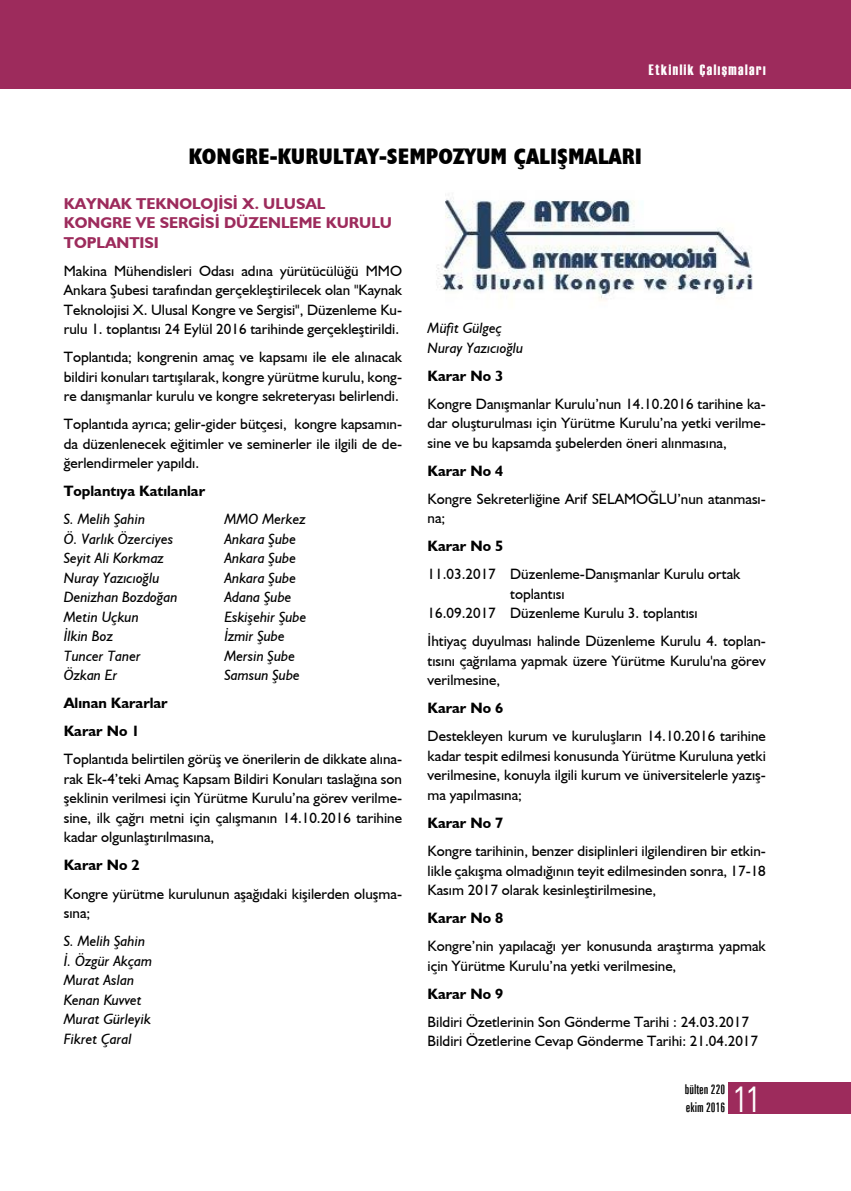
<style>
.page{position:relative;width:851px;height:1191px;background:#fff}
.page>*{position:absolute;margin:0;border:0;box-sizing:border-box;transform-origin:0 0}
.t1{font:300 condensed 36.15px "Zurich BT";color:#fff}
.t2{font:700 condensed 22.5px "Humanist 521 BT Xtra";color:#000}
.t3{font:700 15.75px/19.5px "Humanist 521 BT";color:#9d2b5c}
.t4{font:15px/19.5px "Humanist 521 BT";color:#000;text-align:justify}
.t5{font:italic 15px/19.5px "Humanist 521 BT";color:#000}
.t6{font:700 15px/28px "Humanist 521 BT";color:#000}
.t7{font:15px "Haettenschweiler";letter-spacing:.1em;color:#fff}
.t8{font:extra-condensed 13.5px/18px "Zurich BT";color:#000}
</style>
<div class="page">
<div style="left:728px;top:1082px;width:122px;height:32px;background:#9d2b5c"></div>
<div style="left:0;top:0;width:850px;height:89px;background:#9d2b5c"></div>
<img style="left:436px;top:198px;width:317px;height:103px">
<p class="t7" style="left:648px;top:60px;width:118px">Etkinlik Çalışmaları</p>
<h2 class="t2" style="left:188px;top:142px;width:454px">KONGRE-KURULTAY-SEMPOZYUM ÇALIŞMALARI</h2>
<p class="t3" style="left:64px;top:193px;width:330px">KAYNAK TEKNOLOJİSİ X. ULUSAL<br>KONGRE VE SERGİSİ DÜZENLEME KURULU<br>TOPLANTISI</p>
<p class="t4" style="left:64px;top:260px;width:340px">Makina Mühendisleri Odası adına yürütücülüğü MMO Ankara Şubesi tarafından gerçekleştirilecek olan "Kaynak Teknolojisi X. Ulusal Kongre ve Sergisi", Düzenleme Ku&shy;rulu 1. toplantısı 24 Eylül 2016 tarihinde gerçekleştirildi.</p>
<p class="t4" style="left:64px;top:347px;width:340px">Toplantıda; kongrenin amaç ve kapsamı ile ele alınacak bildiri konuları tartışılarak, kongre yürütme kurulu, kong&shy;re danışmanlar kurulu ve kongre sekreteryası belirlendi.</p>
<p class="t4" style="left:64px;top:414px;width:340px">Toplantıda ayrıca; gelir-gider bütçesi, kongre kapsamın&shy;da düzenlenecek eğitimler ve seminerler ile ilgili de de&shy;ğerlendirmeler yapıldı.</p>
<p class="t6" style="left:64px;top:477px;width:143px">Toplantıya Katılanlar</p>
<p class="t5" style="left:64px;top:509px;width:83px">S. Melih Şahin</p>
<p class="t5" style="left:224px;top:509px;width:83px">MMO Merkez</p>
<p class="t5" style="left:64px;top:529px;width:111px">Ö. Varlık Özerciyes</p>
<p class="t5" style="left:224px;top:529px;width:73px">Ankara Şube</p>
<p class="t5" style="left:64px;top:548px;width:102px">Seyit Ali Korkmaz</p>
<p class="t5" style="left:224px;top:548px;width:73px">Ankara Şube</p>
<p class="t5" style="left:64px;top:568px;width:97px">Nuray Yazıcıoğlu</p>
<p class="t5" style="left:224px;top:568px;width:73px">Ankara Şube</p>
<p class="t5" style="left:64px;top:587px;width:115px">Denizhan Bozdoğan</p>
<p class="t5" style="left:224px;top:587px;width:69px">Adana Şube</p>
<p class="t5" style="left:64px;top:607px;width:77px">Metin Uçkun</p>
<p class="t5" style="left:224px;top:607px;width:83px">Eskişehir Şube</p>
<p class="t5" style="left:64px;top:626px;width:51px">İlkin Boz</p>
<p class="t5" style="left:224px;top:626px;width:62px">İzmir Şube</p>
<p class="t5" style="left:64px;top:646px;width:78px">Tuncer Taner</p>
<p class="t5" style="left:224px;top:646px;width:72px">Mersin Şube</p>
<p class="t5" style="left:64px;top:665px;width:55px">Özkan Er</p>
<p class="t5" style="left:224px;top:665px;width:77px">Samsun Şube</p>
<p class="t6" style="left:64px;top:689px;width:105px">Alınan Kararlar<br>Karar No 1</p>
<p class="t4" style="left:64px;top:749px;width:340px">Toplantıda belirtilen görüş ve önerilerin de dikkate alına&shy;rak Ek-4’teki Amaç Kapsam Bildiri Konuları taslağına son şeklinin verilmesi için Yürütme Kurulu’na görev verilme&shy;sine, ilk çağrı metni için çalışmanın 14.10.2016 tarihine kadar olgunlaştırılmasına,</p>
<p class="t6" style="left:64px;top:851px;width:77px">Karar No 2</p>
<p class="t4" style="left:64px;top:883px;width:340px">Kongre yürütme kurulunun aşağıdaki kişilerden oluşma&shy;sına;</p>
<p class="t5" style="left:64px;top:931px;width:90px">S. Melih Şahin<br>İ. Özgür Akçam<br>Murat Aslan<br>Kenan Kuvvet<br>Murat Gürleyik<br>Fikret Çaral</p>
<p class="t5" style="left:427px;top:318px;width:97px">Müfit Gülgeç<br>Nuray Yazıcıoğlu</p>
<p class="t6" style="left:427px;top:361px;width:77px">Karar No 3</p>
<p class="t4" style="left:427px;top:393px;width:340px">Kongre Danışmanlar Kurulu’nun 14.10.2016 tarihine ka&shy;dar oluşturulması için Yürütme Kurulu’na yetki verilme&shy;sine ve bu kapsamda şubelerden öneri alınmasına,</p>
<p class="t6" style="left:427px;top:456px;width:77px">Karar No 4</p>
<p class="t4" style="left:427px;top:488px;width:340px">Kongre Sekreterliğine Arif SELAMOĞLU’nun atanması&shy;na;</p>
<p class="t6" style="left:427px;top:532px;width:77px">Karar No 5</p>
<p class="t4" style="left:427px;top:564px;width:314px">11.03.2017 Düzenleme-Danışmanlar Kurulu ortak</p>
<p class="t4" style="left:510px;top:584px;width:56px">toplantısı</p>
<p class="t4" style="left:427px;top:603px;width:271px">16.09.2017 Düzenleme Kurulu 3. toplantısı</p>
<p class="t4" style="left:427px;top:631px;width:340px">İhtiyaç duyulması halinde Düzenleme Kurulu 4. toplan&shy;tısını çağrılama yapmak üzere Yürütme Kurulu'na görev verilmesine,</p>
<p class="t6" style="left:427px;top:694px;width:77px">Karar No 6</p>
<p class="t4" style="left:427px;top:726px;width:340px">Destekleyen kurum ve kuruluşların 14.10.2016 tarihine kadar tespit edilmesi konusunda Yürütme Kuruluna yetki verilmesine, konuyla ilgili kurum ve üniversitelerle yazış&shy;ma yapılmasına;</p>
<p class="t6" style="left:427px;top:808px;width:77px">Karar No 7</p>
<p class="t4" style="left:427px;top:841px;width:340px">Kongre tarihinin, benzer disiplinleri ilgilendiren bir etkin&shy;likle çakışma olmadığının teyit edilmesinden sonra, 17-18<br>Kasım 2017 olarak kesinleştirilmesine,</p>
<p class="t6" style="left:427px;top:903px;width:77px">Karar No 8</p>
<p class="t4" style="left:427px;top:936px;width:340px">Kongre’nin yapılacağı yer konusunda araştırma yapmak için Yürütme Kurulu’na yetki verilmesine,</p>
<p class="t6" style="left:427px;top:979px;width:77px">Karar No 9</p>
<p class="t4" style="left:427px;top:1011px;width:332px">Bildiri Özetlerinin Son Gönderme Tarihi : 24.03.2017<br>Bildiri Özetlerine Cevap Gönderme Tarihi: 21.04.2017</p>
<p class="t8" style="left:684px;top:1080px;width:42px">bülten 220 ekim 2016</p>
<h1 class="t1" style="left:732px;top:1076px;width:31px">11</h1>
</div>
